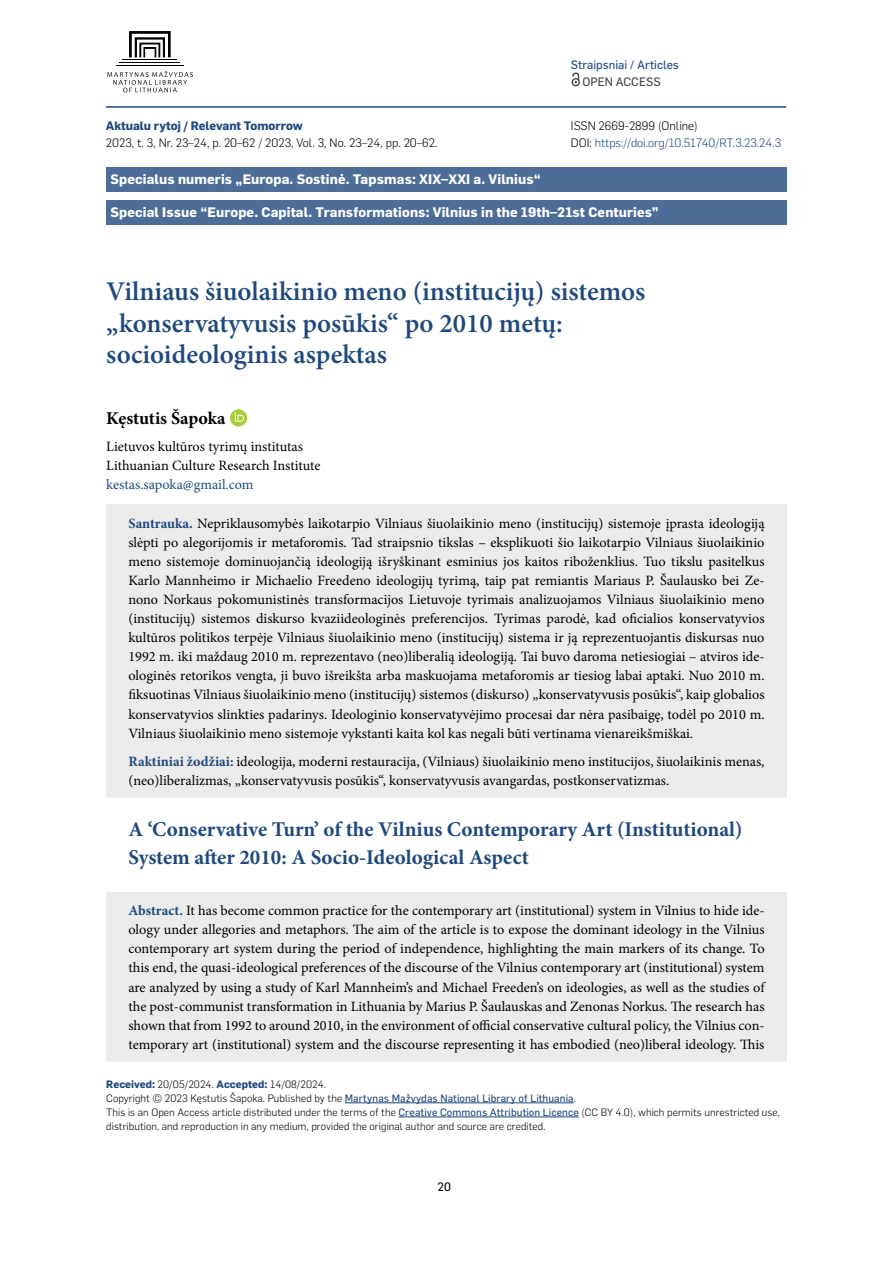
<style>
.page{position:relative;width:893px;height:1263px;background:#fff}
.page>*{position:absolute;margin:0;border:0;box-sizing:border-box;transform-origin:0 0}
.Skyriaus_pavadinimas{font:600 27px/31.5px "Minion Pro";color:#1f497d}
.Abstract_PAVADINIMAS{font:700 21px/28.3px "Minion Pro";color:#1f497d}
.Autorius{font:700 18px "Minion Pro";letter-spacing:-.005em;color:#000}
.Abstract{font:14.25px/19px "Minion Pro";color:#000;text-align:justify}
.Abrtract_EN{font:14.25px/19px "Minion Pro";color:#000;text-align:justify}
.Keywords{font:14.25px/19px "Minion Pro";color:#000}
.Unversitetas{font:14.25px "Minion Pro";letter-spacing:-.005em;color:#000}
.Unversitetas-2{font:14.25px "Minion Pro";color:#1f497d}
.Fone{font:700 13.5px "Flama";letter-spacing:.01em;color:#fff}
.tekstas{font:300 12px "Flama";color:#000}
.tekstas-2{font:300 12px "Flama";letter-spacing:-.005em;color:#1f497d}
.tekstas-3{font:700 12px "Flama";color:#1f497d}
.STR{font:12px "Flama";color:#1f497d}
.STR-2{font:12px "Flama";color:#464646}
.t1{font:12px "Flama";color:#000}
.Received{font:300 10.5px/14.1px "Flama";letter-spacing:.005em;color:#000}
.s1{color:#000}
.s2{font-weight:700;color:#1f497d}
.s3{font-weight:400;color:#1f497d}
</style>
<div class="page">
<hr style="left:106px;top:106px;width:680px;height:2px;background:#1f497d">
<svg style="left:130px;top:32px;width:40px;height:25px"></svg>
<hr style="left:123px;top:59px;width:54px;height:1px;background:#000">
<hr style="left:119px;top:62px;width:61px;height:1px;background:#000">
<hr style="left:116px;top:65px;width:68px;height:1px;background:#000">
<svg style="left:107px;top:71px;width:86px;height:21px"></svg>
<hr style="left:345px;top:1102px;width:229px;height:1px;background:#1f497d">
<hr style="left:398px;top:1117px;width:181px;height:1px;background:#1f497d">
<svg style="left:572px;top:72px;width:8px;height:36px"></svg>
<svg style="left:230px;top:409px;width:17px;height:17px"></svg>
<svg style="left:235px;top:412px;width:9px;height:10px"></svg>
<div style="left:106px;top:504px;width:681px;height:246px;background:#ebebeb"></div>
<div style="left:106px;top:743px;width:681px;height:55px;background:#ebebeb"></div>
<div style="left:106px;top:892px;width:681px;height:169px;background:#ebebeb"></div>
<div style="left:106px;top:167px;width:681px;height:25px;background:#4c6d97"></div>
<div style="left:106px;top:200px;width:681px;height:25px;background:#4c6d97"></div>
<p class="STR" style="left:571px;top:58px;width:110px">Straipsniai / Articles</p>
<p class="STR-2" style="left:582px;top:74px;width:80px">OPEN ACCESS</p>
<p class="tekstas-3" style="left:106px;top:117px;width:198px">Aktualu rytoj / Relevant Tomorrow</p>
<p class="tekstas" style="left:571px;top:118px;width:128px">ISSN 2669-2899 (Online)</p>
<p class="tekstas" style="left:106px;top:134px;width:333px">2023, t. 3, Nr. 23–24, p. 20–62 / 2023, Vol. 3, No. 23–24, pp. 20–62.</p>
<p class="tekstas-2" style="left:571px;top:134px;width:212px"><span class="s1">DOI:</span> https://doi.org/10.51740/RT.3.23.24.3</p>
<p class="Fone" style="left:111px;top:169px;width:432px">Specialus numeris „Europa. Sostinė. Tapsmas: XIX–XXI a. Vilnius“</p>
<p class="Fone" style="left:111px;top:203px;width:550px">Special Issue “Europe. Capital. Transformations: Vilnius in the 19th–21st Centuries”</p>
<p class="Skyriaus_pavadinimas" style="left:106px;top:276px;width:541px">Vilniaus šiuolaikinio meno (institucijų) sistemos „konservatyvusis posūkis“ po 2010 metų: socioideologinis aspektas</p>
<p class="Autorius" style="left:106px;top:405px;width:121px">Kęstutis Šapoka</p>
<p class="Unversitetas" style="left:106px;top:437px;width:198px">Lietuvos kultūros tyrimų institutas</p>
<p class="Unversitetas" style="left:106px;top:456px;width:216px">Lithuanian Culture Research Institute</p>
<p class="Unversitetas-2" style="left:106px;top:475px;width:149px">kestas.sapoka@gmail.com</p>
<p class="Abstract" style="left:128px;top:513px;width:638px"><span class="s2">Santrauka.</span> Nepriklausomybės laikotarpio Vilniaus šiuolaikinio meno (institucijų) sistemoje įprasta ideologiją slėpti po alegorijomis ir metaforomis. Tad straipsnio tikslas – eksplikuoti šio laikotarpio Vilniaus šiuolaikinio meno sistemoje dominuojančią ideologiją išryškinant esminius jos kaitos riboženklius. Tuo tikslu pasitelkus Karlo Mannheimo ir Michaelio Freedeno ideologijų tyrimą, taip pat remiantis Mariaus P. Šaulausko bei Ze&shy;nono Norkaus pokomunistinės transformacijos Lietuvoje tyrimais analizuojamos Vilniaus šiuolaikinio meno (institucijų) sistemos diskurso kvaziideologinės preferencijos. Tyrimas parodė, kad oficialios konservatyvios kultūros politikos terpėje Vilniaus šiuolaikinio meno (institucijų) sistema ir ją reprezentuojantis diskursas nuo 1992 m. iki maždaug 2010 m. reprezentavo (neo)liberalią ideologiją. Tai buvo daroma netiesiogiai – atviros ide&shy;ologinės retorikos vengta, ji buvo išreikšta arba maskuojama metaforomis ar tiesiog labai aptaki. Nuo 2010 m. fiksuotinas Vilniaus šiuolaikinio meno (institucijų) sistemos (diskurso) „konservatyvusis posūkis“, kaip globalios konservatyvios slinkties padarinys. Ideologinio konservatyvėjimo procesai dar nėra pasibaigę, todėl po 2010 m.<br>Vilniaus šiuolaikinio meno sistemoje vykstanti kaita kol kas negali būti vertinama vienareikšmiškai.</p>
<p class="Keywords" style="left:128px;top:752px;width:638px"><span class="s2">Raktiniai žodžiai:</span> ideologija, moderni restauracija, (Vilniaus) šiuolaikinio meno institucijos, šiuolaikinis menas, (neo)liberalizmas, „konservatyvusis posūkis“, konservatyvusis avangardas, postkonservatizmas.</p>
<p class="Abstract_PAVADINIMAS" style="left:128px;top:815px;width:616px">A ‘Conservative Turn’ of the Vilnius Contemporary Art (Institutional)<br>System after 2010: A Socio-Ideological Aspect</p>
<p class="Abrtract_EN" style="left:128px;top:901px;width:638px"><span class="s2">Abstract.</span> It has become common practice for the contemporary art (institutional) system in Vilnius to hide ide&shy;ology under allegories and metaphors. The aim of the article is to expose the dominant ideology in the Vilnius contemporary art system during the period of independence, highlighting the main markers of its change. To this end, the quasi-ideological preferences of the discourse of the Vilnius contemporary art (institutional) system are analyzed by using a study of Karl Mannheim’s and Michael Freeden’s on ideologies, as well as the studies of the post-communist transformation in Lithuania by Marius P. Šaulauskas and Zenonas Norkus. The research has shown that from 1992 to around 2010, in the environment of official conservative cultural policy, the Vilnius con&shy;temporary art (institutional) system and the discourse representing it has embodied (neo)liberal ideology. This</p>
<p class="Received" style="left:106px;top:1076px;width:221px"><span class="s2">Received:</span> 20/05/2024. <span class="s2">Accepted:</span> 14/08/2024.</p>
<p class="Received" style="left:106px;top:1090px;width:675px">Copyright © 2023 Kęstutis Šapoka. Published by the <span class="s3">Martynas Mažvydas National Library of Lithuania</span>.<br>This is an Open Access article distributed under the terms of the <span class="s3">Creative Commons Attribution Licence</span> (CC BY 4.0), which permits unrestricted use, distribution, and reproduction in any medium, provided the original author and source are credited.</p>
<p class="t1" style="left:438px;top:1179px;width:15px">20</p>
</div>
